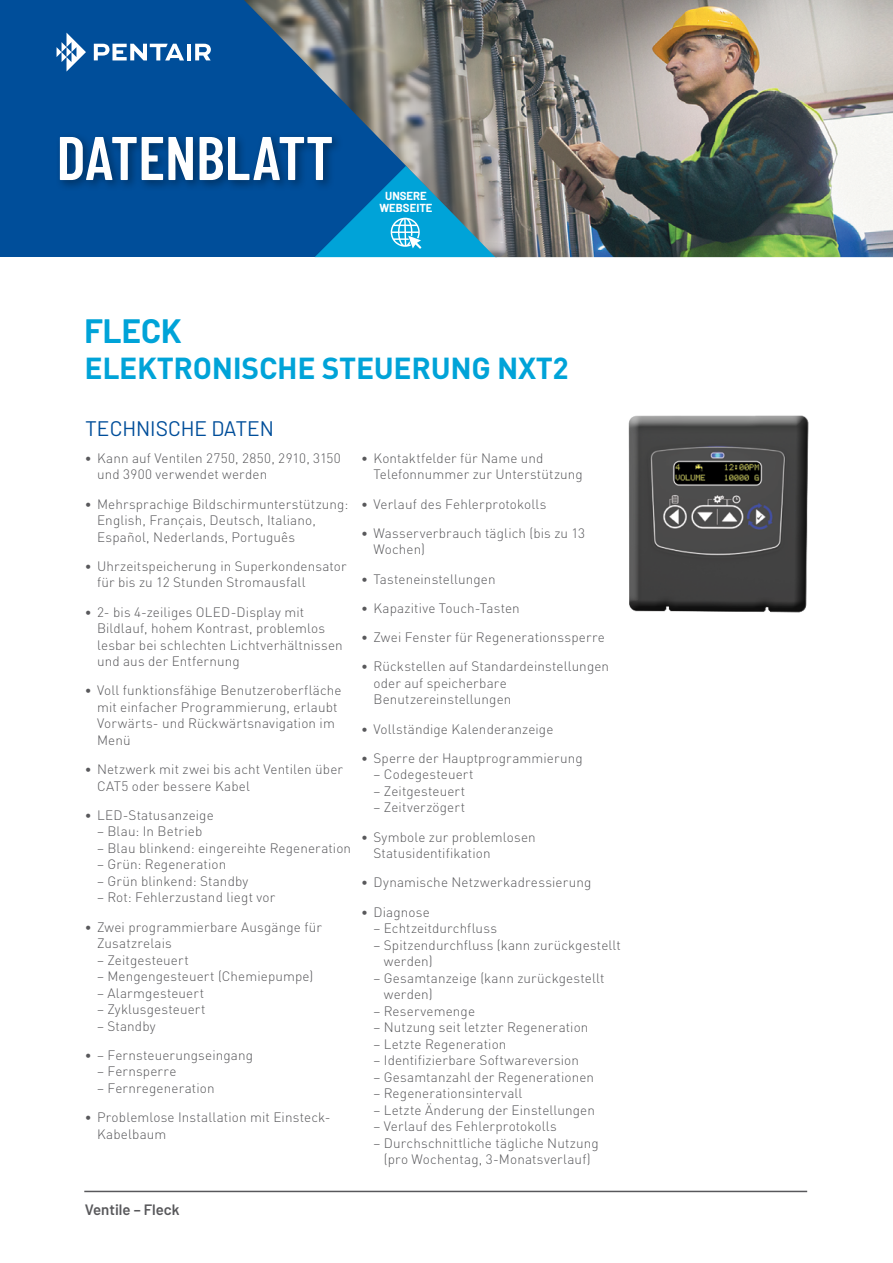
<style>
.page{position:relative;width:893px;height:1263px;background:#fff}
.page>*{position:absolute;margin:0;border:0;box-sizing:border-box;transform-origin:0 0}
.t1{font:600 61.5px "Barlow Condensed";color:#fff}
.t2{font:700 33px "Barlow";color:#00a3d8}
.t3{font:700 30px "DIN Pro";letter-spacing:-.01em;color:#00a3d8}
.t4{font:21px "Barlow";color:#004e9a}
.t5{font:600 15px "Barlow";color:#58585b}
.t6{font:300 13.5px/16.5px "DIN Pro";letter-spacing:.01em;color:#58585b}
.t7{font:700 11.4px/11.4px "Barlow";color:#fff;text-align:center}
.s1{font-weight:700;font-size:12.75px}
</style>
<div class="page">
<div style="left:0;top:0;width:848px;height:257px;background:#004e9a"></div>
<svg style="left:57px;top:33px;width:29px;height:39px"></svg>
<svg style="left:94px;top:44px;width:90px;height:16px"></svg>
<hr style="left:187px;top:44px;width:4px;height:16px;background:#fff">
<svg style="left:195px;top:44px;width:16px;height:16px"></svg>
<div style="left:55px;top:132px;width:288px;height:60px;background:#000;opacity:.37"></div>
<img style="left:232px;top:0;width:661px;height:257px">
<hr style="left:84px;top:1191px;width:723px;height:1px;background:#58585b">
<div style="left:622px;top:412px;width:196px;height:205px;background:#000;opacity:.75"></div>
<h1 class="t1" style="left:57px;top:120px;width:278px">DATENBLATT</h1>
<p class="t7" style="left:380px;top:190px;width:55px">UNSERE<br>WEBSEITE</p>
<h2 class="t2" style="left:84px;top:310px;width:99px">FLECK</h2>
<h3 class="t3" style="left:85px;top:343px;width:486px">ELEKTRONISCHE STEUERUNG NXT2</h3>
<h3 class="t4" style="left:85px;top:415px;width:191px">TECHNISCHE DATEN</h3>
<p class="t6" style="left:97px;top:448px;width:245px;text-indent:-12px"><span class="s1">•</span> Kann auf Ventilen 2750, 2850, 2910, 3150 und 3900 verwendet werden</p>
<p class="t6" style="left:97px;top:494px;width:253px;text-indent:-12px"><span class="s1">•</span> Mehrsprachige Bildschirmunterstützung:<br>English, Français, Deutsch, Italiano,<br>Español, Nederlands, Português</p>
<p class="t6" style="left:97px;top:556px;width:251px;text-indent:-12px"><span class="s1">•</span> Uhrzeitspeicherung in Superkondensator für bis zu 12 Stunden Stromausfall</p>
<p class="t6" style="left:97px;top:602px;width:247px;text-indent:-12px"><span class="s1">•</span> 2- bis 4-zeiliges OLED-Display mit Bildlauf, hohem Kontrast, problemlos lesbar bei schlechten Lichtverhältnissen und aus der Entfernung</p>
<p class="t6" style="left:97px;top:681px;width:246px;text-indent:-12px"><span class="s1">•</span> Voll funktionsfähige Benutzeroberfläche mit einfacher Programmierung, erlaubt<br>Vorwärts- und Rückwärtsnavigation im<br>Menü</p>
<p class="t6" style="left:97px;top:760px;width:248px;text-indent:-12px"><span class="s1">•</span> Netzwerk mit zwei bis acht Ventilen über<br>CAT5 oder bessere Kabel</p>
<p class="t6" style="left:85px;top:805px;width:130px"><span class="s1">•</span> LED-Statusanzeige</p>
<p class="t6" style="left:97px;top:822px;width:107px">– Blau: In Betrieb</p>
<p class="t6" style="left:97px;top:838px;width:256px">– Blau blinkend: eingereihte Regeneration</p>
<p class="t6" style="left:97px;top:855px;width:131px">– Grün: Regeneration</p>
<p class="t6" style="left:97px;top:871px;width:153px">– Grün blinkend: Standby</p>
<p class="t6" style="left:97px;top:888px;width:180px">– Rot: Fehlerzustand liegt vor</p>
<p class="t6" style="left:97px;top:917px;width:226px;text-indent:-12px"><span class="s1">•</span> Zwei programmierbare Ausgänge für<br>Zusatzrelais</p>
<p class="t6" style="left:97px;top:950px;width:93px">– Zeitgesteuert</p>
<p class="t6" style="left:97px;top:967px;width:218px">– Mengengesteuert (Chemiepumpe)</p>
<p class="t6" style="left:97px;top:983px;width:109px">– Alarmgesteuert</p>
<p class="t6" style="left:97px;top:1000px;width:110px">– Zyklusgesteuert</p>
<p class="t6" style="left:97px;top:1016px;width:60px">– Standby</p>
<p class="t6" style="left:85px;top:1045px;width:170px"><span class="s1">•</span> – Fernsteuerungseingang</p>
<p class="t6" style="left:97px;top:1062px;width:81px">– Fernsperre</p>
<p class="t6" style="left:97px;top:1078px;width:119px">– Fernregeneration</p>
<p class="t6" style="left:97px;top:1108px;width:235px;text-indent:-12px"><span class="s1">•</span> Problemlose Installation mit Einsteck-<br>Kabelbaum</p>
<p class="t6" style="left:373px;top:448px;width:211px;text-indent:-12px"><span class="s1">•</span> Kontaktfelder für Name und<br>Telefonnummer zur Unterstützung</p>
<p class="t6" style="left:361px;top:494px;width:187px"><span class="s1">•</span> Verlauf des Fehlerprotokolls</p>
<p class="t6" style="left:373px;top:523px;width:213px;text-indent:-12px"><span class="s1">•</span> Wasserverbrauch täglich (bis zu 13<br>Wochen)</p>
<p class="t6" style="left:361px;top:569px;width:136px"><span class="s1">•</span> Tasteneinstellungen</p>
<p class="t6" style="left:361px;top:598px;width:160px"><span class="s1">•</span> Kapazitive Touch-Tasten</p>
<p class="t6" style="left:361px;top:628px;width:245px"><span class="s1">•</span> Zwei Fenster für Regenerationssperre</p>
<p class="t6" style="left:373px;top:657px;width:237px;text-indent:-12px"><span class="s1">•</span> Rückstellen auf Standardeinstellungen oder auf speicherbare<br>Benutzereinstellungen</p>
<p class="t6" style="left:361px;top:719px;width:193px"><span class="s1">•</span> Vollständige Kalenderanzeige</p>
<p class="t6" style="left:361px;top:748px;width:223px"><span class="s1">•</span> Sperre der Hauptprogrammierung</p>
<p class="t6" style="left:373px;top:765px;width:102px">– Codegesteuert</p>
<p class="t6" style="left:373px;top:781px;width:93px">– Zeitgesteuert</p>
<p class="t6" style="left:373px;top:798px;width:93px">– Zeitverzögert</p>
<p class="t6" style="left:373px;top:827px;width:164px;text-indent:-12px"><span class="s1">•</span> Symbole zur problemlosen<br>Statusidentifikation</p>
<p class="t6" style="left:361px;top:873px;width:231px"><span class="s1">•</span> Dynamische Netzwerkadressierung</p>
<p class="t6" style="left:361px;top:902px;width:70px"><span class="s1">•</span> Diagnose</p>
<p class="t6" style="left:373px;top:919px;width:125px">– Echtzeitdurchfluss</p>
<p class="t6" style="left:384px;top:935px;width:239px;text-indent:-10px">– Spitzendurchfluss (kann zurückgestellt werden)</p>
<p class="t6" style="left:384px;top:968px;width:222px;text-indent:-10px">– Gesamtanzeige (kann zurückgestellt werden)</p>
<p class="t6" style="left:373px;top:1001px;width:103px">– Reservemenge</p>
<p class="t6" style="left:373px;top:1018px;width:217px">– Nutzung seit letzter Regeneration</p>
<p class="t6" style="left:373px;top:1034px;width:135px">– Letzte Regeneration</p>
<p class="t6" style="left:373px;top:1051px;width:207px">– Identifizierbare Softwareversion</p>
<p class="t6" style="left:373px;top:1067px;width:222px">– Gesamtanzahl der Regenerationen</p>
<p class="t6" style="left:373px;top:1084px;width:150px">– Regenerationsintervall</p>
<p class="t6" style="left:373px;top:1100px;width:223px">– Letzte Änderung der Einstellungen</p>
<p class="t6" style="left:373px;top:1117px;width:185px">– Verlauf des Fehlerprotokolls</p>
<p class="t6" style="left:373px;top:1133px;width:227px;text-align:center">– Durchschnittliche tägliche Nutzung (pro Wochentag, 3-Monatsverlauf)</p>
<p class="t5" style="left:85px;top:1200px;width:96px">Ventile – Fleck</p>
</div>
